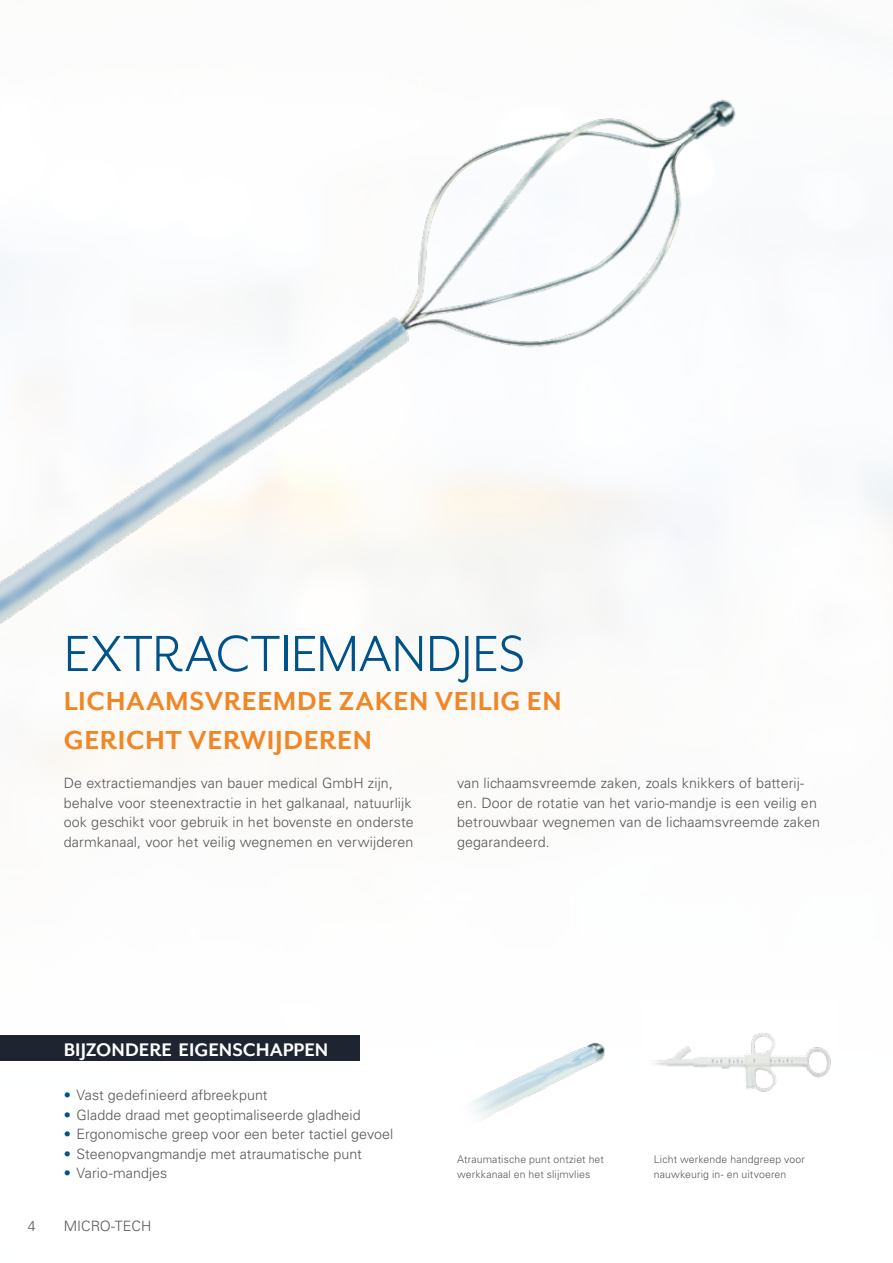
<style>
.page{position:relative;width:893px;height:1263px;background:#fff}
.page>*{position:absolute;margin:0;border:0;box-sizing:border-box;transform-origin:0 0}
.t1{font:58.5px "Mr Eaves San OT";letter-spacing:-.01em;color:#00528a}
.t2{font:700 30px/39px "Mr Eaves San OT";letter-spacing:.02em;color:#f18625}
.t3{font:700 21px "Mr Eaves San OT";color:#fff}
.t4{font:300 14.25px/19.5px "Univers LT Std";letter-spacing:.01em;color:#575756}
.t5{font:300 10.5px/15px "Univers LT Std";letter-spacing:.015em;color:#575756}
.s1{color:#00528a}
</style>
<div class="page">
<img style="left:0;top:99px;width:736px;height:541px">
<img style="left:471px;top:1042px;width:134px;height:79px">
<img style="left:654px;top:1033px;width:177px;height:59px">
<div style="left:0;top:1035px;width:359px;height:26px;background:#1e2531"></div>
<h1 class="t1" style="left:64px;top:621px;width:463px">EXTRACTIEMANDJES</h1>
<h2 class="t2" style="left:64px;top:681px;width:499px">LICHAAMSVREEMDE ZAKEN VEILIG EN<br>GERICHT VERWIJDEREN</h2>
<p class="t4" style="left:64px;top:773px;width:352px">De extractiemandjes van bauer medical GmbH zijn, behalve voor steenextractie in het galkanaal, natuurlijk ook geschikt voor gebruik in het bovenste en onderste darmkanaal, voor het veilig wegnemen en verwijderen</p>
<p class="t4" style="left:457px;top:773px;width:364px">van lichaamsvreemde zaken, zoals knikkers of batterij&shy;en. Door de rotatie van het vario-mandje is een veilig en betrouwbaar wegnemen van de lichaamsvreemde zaken gegarandeerd.</p>
<h3 class="t3" style="left:64px;top:1037px;width:266px">BIJZONDERE EIGENSCHAPPEN</h3>
<p class="t4" style="left:64px;top:1085px;width:205px"><span class="s1">•</span> Vast gedefinieerd afbreekpunt</p>
<p class="t4" style="left:64px;top:1105px;width:298px"><span class="s1">•</span> Gladde draad met geoptimaliseerde gladheid</p>
<p class="t4" style="left:64px;top:1124px;width:331px"><span class="s1">•</span> Ergonomische greep voor een beter tactiel gevoel</p>
<p class="t4" style="left:64px;top:1144px;width:300px"><span class="s1">•</span> Steenopvangmandje met atraumatische punt</p>
<p class="t4" style="left:64px;top:1163px;width:105px"><span class="s1">•</span> Vario-mandjes</p>
<p class="t4" style="left:28px;top:1216px;width:9px">4</p>
<p class="t4" style="left:64px;top:1216px;width:89px">MICRO-TECH</p>
<p class="t5" style="left:457px;top:1151px;width:148px">Atraumatische punt ontziet het werkkanaal en het slijmvlies</p>
<p class="t5" style="left:654px;top:1151px;width:153px">Licht werkende handgreep voor nauwkeurig in- en uitvoeren</p>
</div>
